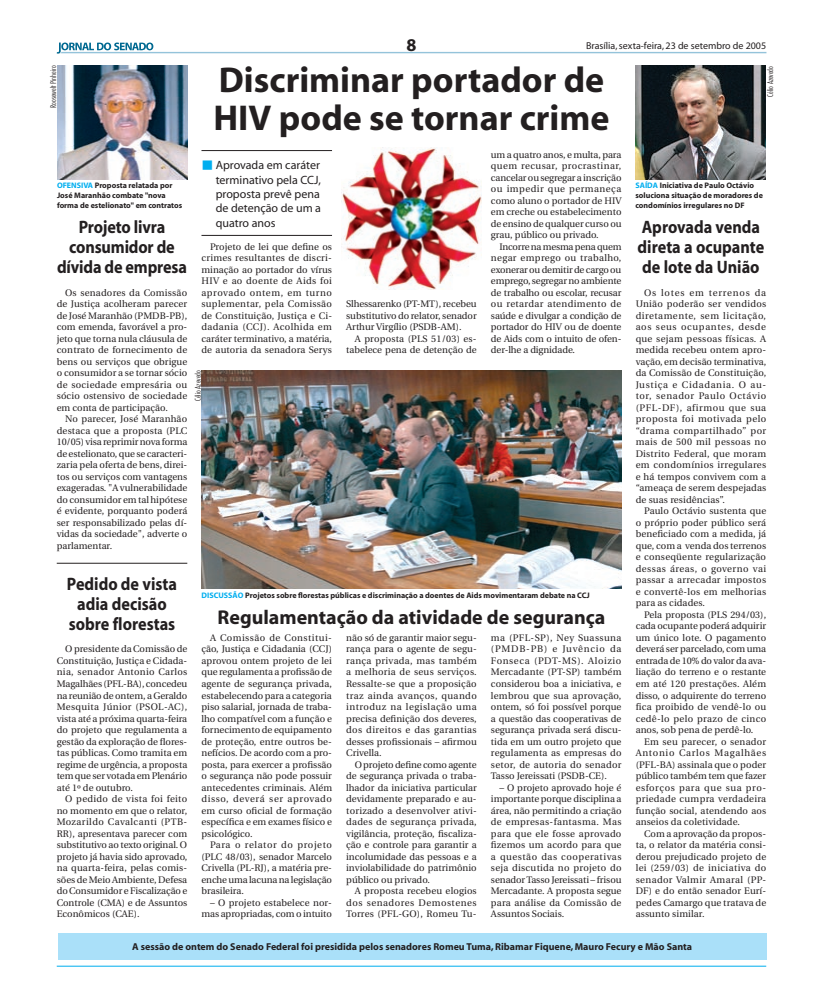
<style>
.page{position:relative;width:823px;height:1007px;background:#fff}
.page>*{position:absolute;margin:0;border:0;box-sizing:border-box;transform-origin:0 0}
.t1{font:700 36px/38px "Myriad";color:#231f20}
.t2{font:700 20px "Myriad";color:#231f20}
.t3{font:700 18px/20px "Myriad";color:#231f20;text-align:center;scale:.9 1}
.t4{font:700 18px "Myriad";color:#231f20}
.t5{font:12px/14.4px "Myriad";color:#231f20;text-align:justify}
.t6{font:700 10px "Myriad";color:#231f20}
.t7{font:10px "Myriad";color:#231f20}
.t8{font:9.5px/11.5px "Utopia";color:#231f20;text-align:justify}
.t9{font:700 8px/9.6px "Myriad";color:#231f20}
.t10{font:300 condensed 8px "Futura BT";color:#231f20}
.s1{color:#00aeef}
</style>
<div class="page">
<svg style="left:57px;top:43px;width:708px;height:11px"></svg>
<hr style="left:57px;top:965px;width:708px;height:1px;background:#00aeef">
<div style="left:58px;top:932px;width:708px;height:27px;background:#aae0f9"></div>
<img style="left:201px;top:370px;width:420px;height:218px">
<img style="left:57px;top:66px;width:130px;height:113px">
<img style="left:635px;top:66px;width:130px;height:113px">
<hr style="left:201px;top:150px;width:131px;height:1px;background:#231f20">
<hr style="left:201px;top:235px;width:131px;height:1px;background:#231f20">
<img style="left:341px;top:148px;width:140px;height:141px">
<hr style="left:57px;top:562px;width:130px;height:1px;background:#231f20">
<h3 class="t4" style="left:406px;top:36px;width:11px">8</h3>
<p class="t7" style="left:585px;top:41px;width:181px">Brasília, sexta-feira, 23 de setembro de 2005</p>
<h1 class="t1" style="left:213px;top:62px;width:397px">Discriminar portador de<br>HIV pode se tornar crime</h1>
<p class="t10" style="left:48px;top:108px;width:44px;rotate:-90deg">Roosewelt Pinheiro</p>
<p class="t10" style="left:764px;top:97px;width:32px;rotate:-90deg">Célio Azevedo</p>
<p class="t8" style="left:490px;top:149px;width:132px">um a quatro anos, e multa, para quem recusar, procrastinar, cancelar ou segregar a inscrição ou impedir que permaneça como aluno o portador de HIV em creche ou estabelecimento de ensino de qualquer curso ou grau, público ou privado.</p>
<p class="t8" style="left:490px;top:241px;width:132px;text-indent:9px">Incorre na mesma pena quem negar emprego ou trabalho, exonerar ou demitir de cargo ou emprego, segregar no ambiente de trabalho ou escolar, recusar ou retardar atendimento de saúde e divulgar a condição de portador do HIV ou de doente de Aids com o intuito de ofen&shy;der-lhe a dignidade.</p>
<p class="t5" style="left:215px;top:158px;width:107px;text-indent:-14px"><span class="s1">■</span> Aprovada em caráter terminativo pela CCJ, proposta prevê pena de detenção de um a quatro anos</p>
<p class="t8" style="left:201px;top:241px;width:132px;text-indent:9px">Projeto de lei que define os crimes resultantes de discri&shy;minação ao portador do vírus HIV e ao doente de Aids foi aprovado ontem, em turno suplementar, pela Comissão de Constituição, Justiça e Ci&shy;dadania (CCJ). Acolhida em caráter terminativo, a matéria, de autoria da senadora Serys</p>
<p class="t9" style="left:57px;top:181px;width:127px"><span class="s1">OFENSIVA</span> Proposta relatada por<br>José Maranhão combate "nova forma de estelionato" em contratos</p>
<p class="t9" style="left:635px;top:181px;width:129px"><span class="s1">SAÍDA</span> Iniciativa de Paulo Octávio soluciona situação de moradores de condomínios irregulares no DF</p>
<h3 class="t3" style="left:57px;top:217px;width:146px">Projeto livra consumidor de dívida de empresa</h3>
<p class="t8" style="left:57px;top:287px;width:132px;text-indent:9px">Os senadores da Comissão de Justiça acolheram parecer de José Maranhão (PMDB-PB), com emenda, favorável a pro&shy;jeto que torna nula cláusula de contrato de fornecimento de bens ou serviços que obrigue o consumidor a se tornar sócio de sociedade empresária ou sócio ostensivo de sociedade em conta de participação.</p>
<p class="t8" style="left:57px;top:413px;width:132px;text-indent:9px">No parecer, José Maranhão destaca que a proposta (PLC 10/05) visa reprimir nova forma de estelionato, que se caracteri&shy;zaria pela oferta de bens, direi&shy;tos ou serviços com vantagens exageradas. "A vulnerabilidade do consumidor em tal hipótese é evidente, porquanto poderá ser responsabilizado pelas dí&shy;vidas da sociedade", adverte o parlamentar.</p>
<h3 class="t3" style="left:67px;top:574px;width:124px">Pedido de vista adia decisão sobre florestas</h3>
<p class="t8" style="left:57px;top:643px;width:132px;text-indent:9px">O presidente da Comissão de Constituição, Justiça e Cidada&shy;nia, senador Antonio Carlos Magalhães (PFL-BA), concedeu na reunião de ontem, a Geraldo Mesquita Júnior (PSOL-AC), vista até a próxima quarta-feira do projeto que regulamenta a gestão da exploração de flores&shy;tas públicas. Como tramita em regime de urgência, a proposta tem que ser votada em Plenário até 1º de outubro.</p>
<p class="t8" style="left:57px;top:793px;width:132px;text-indent:9px">O pedido de vista foi feito no momento em que o relator, Mozarildo Cavalcanti (PTB-RR), apresentava parecer com substitutivo ao texto original. O projeto já havia sido aprovado, na quarta-feira, pelas comis&shy;sões de Meio Ambiente, Defesa do Consumidor e Fiscalização e Controle (CMA) e de Assuntos Econômicos (CAE).</p>
<h3 class="t3" style="left:637px;top:217px;width:142px;text-align:left">Aprovada venda direta a ocupante de lote da União</h3>
<p class="t8" style="left:635px;top:287px;width:132px;text-indent:9px">Os lotes em terrenos da União poderão ser vendidos diretamente, sem licitação, aos seus ocupantes, desde que sejam pessoas físicas. A medida recebeu ontem apro&shy;vação, em decisão terminativa, da Comissão de Constituição, Justiça e Cidadania. O au&shy;tor, senador Paulo Octávio (PFL-DF), afirmou que sua proposta foi motivada pelo “drama compartilhado” por mais de 500 mil pessoas no Distrito Federal, que moram em condomínios irregulares e há tempos convivem com a “ameaça de serem despejadas de suas residências”.</p>
<p class="t8" style="left:635px;top:505px;width:132px;text-indent:9px">Paulo Octávio sustenta que o próprio poder público será beneficiado com a medida, já que, com a venda dos terrenos e conseqüente regularização dessas áreas, o governo vai passar a arrecadar impostos e convertê-los em melhorias para as cidades.</p>
<p class="t8" style="left:635px;top:609px;width:132px;text-indent:9px">Pela proposta (PLS 294/03), cada ocupante poderá adquirir um único lote. O pagamento deverá ser parcelado, com uma entrada de 10% do valor da ava&shy;liação do terreno e o restante em até 120 prestações. Além disso, o adquirente do terreno fica proibido de vendê-lo ou cedê-lo pelo prazo de cinco anos, sob pena de perdê-lo.</p>
<p class="t8" style="left:635px;top:735px;width:132px;text-indent:9px">Em seu parecer, o senador Antonio Carlos Magalhães (PFL-BA) assinala que o poder público também tem que fazer esforços para que sua pro&shy;priedade cumpra verdadeira função social, atendendo aos anseios da coletividade.</p>
<p class="t8" style="left:635px;top:827px;width:132px;text-indent:9px">Com a aprovação da propos&shy;ta, o relator da matéria consi&shy;derou prejudicado projeto de lei (259/03) de iniciativa do senador Valmir Amaral (PP-DF) e do então senador Eurí&shy;pedes Camargo que tratava de assunto similar.</p>
<p class="t8" style="left:346px;top:298px;width:132px">Slhessarenko (PT-MT), recebeu substitutivo do relator, senador Arthur Virgílio (PSDB-AM).</p>
<p class="t8" style="left:346px;top:333px;width:132px;text-align:right">A proposta (PLS 51/03) es&shy;tabelece pena de detenção de</p>
<p class="t10" style="left:193px;top:401px;width:32px;rotate:-90deg">Célio Azevedo</p>
<p class="t9" style="left:201px;top:591px;width:389px"><span class="s1">DISCUSSÃO</span> Projetos sobre florestas públicas e discriminação a doentes de Aids movimentaram debate na CCJ</p>
<h2 class="t2" style="left:217px;top:606px;width:389px">Regulamentação da atividade de segurança</h2>
<p class="t8" style="left:201px;top:632px;width:132px;text-indent:9px">A Comissão de Constitui&shy;ção, Justiça e Cidadania (CCJ) aprovou ontem projeto de lei que regulamenta a profissão de agente de segurança privada, estabelecendo para a categoria piso salarial, jornada de traba&shy;lho compatível com a função e fornecimento de equipamento de proteção, entre outros be&shy;nefícios. De acordo com a pro&shy;posta, para exercer a profissão o segurança não pode possuir antecedentes criminais. Além disso, deverá ser aprovado em curso oficial de formação específica e em exames físico e psicológico.</p>
<p class="t8" style="left:201px;top:839px;width:132px;text-indent:9px">Para o relator do projeto (PLC 48/03), senador Marcelo Crivella (PL-RJ), a matéria pre&shy;enche uma lacuna na legislação brasileira.</p>
<p class="t8" style="left:201px;top:896px;width:132px;text-align:right">– O projeto estabelece nor&shy;mas apropriadas, com o intuito</p>
<p class="t8" style="left:346px;top:632px;width:132px">não só de garantir maior segu&shy;rança para o agente de segu&shy;rança privada, mas também a melhoria de seus serviços.<br>Ressalte-se que a proposição traz ainda avanços, quando introduz na legislação uma precisa definição dos deveres, dos direitos e das garantias desses profissionais – afirmou Crivella.</p>
<p class="t8" style="left:346px;top:758px;width:132px;text-indent:9px">O projeto define como agente de segurança privada o traba&shy;lhador da iniciativa particular devidamente preparado e au&shy;torizado a desenvolver ativi&shy;dades de segurança privada, vigilância, proteção, fiscaliza&shy;ção e controle para garantir a incolumidade das pessoas e a inviolabilidade do patrimônio público ou privado.</p>
<p class="t8" style="left:346px;top:885px;width:132px;text-indent:9px">A proposta recebeu elogios dos senadores Demostenes Torres (PFL-GO), Romeu Tu-</p>
<p class="t8" style="left:490px;top:632px;width:132px">ma (PFL-SP), Ney Suassuna (PMDB-PB) e Juvêncio da Fonseca (PDT-MS). Aloizio Mercadante (PT-SP) também considerou boa a iniciativa, e lembrou que sua aprovação, ontem, só foi possível porque a questão das cooperativas de segurança privada será discu&shy;tida em um outro projeto que regulamenta as empresas do setor, de autoria do senador Tasso Jereissati (PSDB-CE).</p>
<p class="t8" style="left:490px;top:781px;width:132px;text-indent:9px">– O projeto aprovado hoje é importante porque disciplina a área, não permitindo a criação de empresas-fantasma. Mas para que ele fosse aprovado fizemos um acordo para que a questão das cooperativas seja discutida no projeto do senador Tasso Jereissati – frisou Mercadante. A proposta segue para análise da Comissão de Assuntos Sociais.</p>
<p class="t6" style="left:132px;top:941px;width:561px">A sessão de ontem do Senado Federal foi presidida pelos senadores Romeu Tuma, Ribamar Fiquene, Mauro Fecury e Mão Santa</p>
</div>
